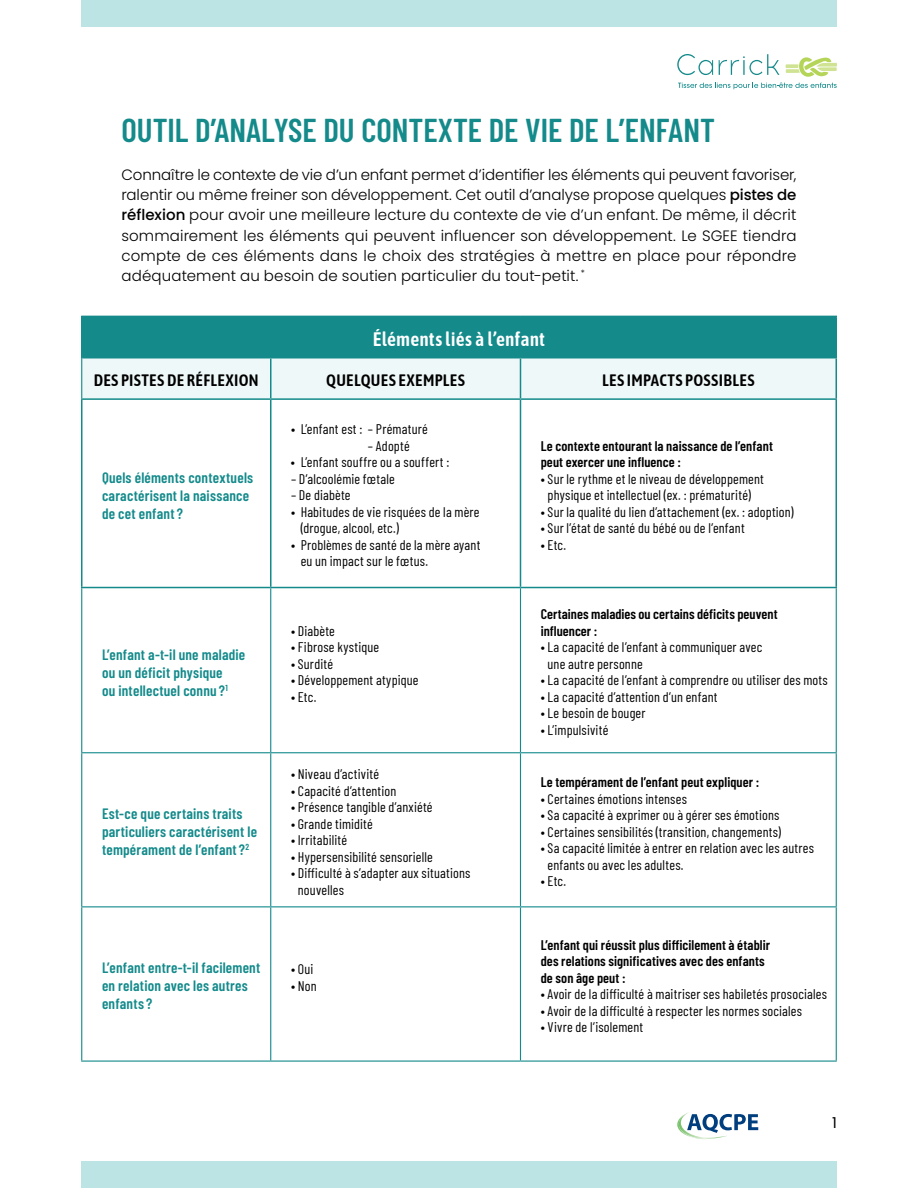
<style>
.page{position:relative;width:918px;height:1188px;background:#fff}
.page>*{position:absolute;margin:0;border:0;box-sizing:border-box;transform-origin:0 0}
.t1{font:600 33px "Barlow Condensed";color:#148a8b}
.t2{font:600 19.5px "Asap Condensed";letter-spacing:.01em;color:#fff}
.t3{font:600 16.5px "Asap Condensed";letter-spacing:.015em;color:#000}
.t4{font:300 15px/20.2px "Poppins";letter-spacing:.01em;color:#000;text-align:justify}
.t5{font:600 15px/18px "Barlow Condensed";letter-spacing:.015em;color:#148a8b}
.t6{font:15px "Poppins";color:#000}
.t7{font:13.95px/16.5px "Barlow Condensed";letter-spacing:.015em;color:#000}
.t8{font:600 13.95px/16.5px "Barlow Condensed";letter-spacing:.005em;color:#000}
.s1{font-weight:500}
</style>
<div class="page">
<div style="left:81px;top:0;width:756px;height:27px;background:#bce4e5"></div>
<div style="left:81px;top:1161px;width:756px;height:27px;background:#bce4e5"></div>
<svg style="left:677px;top:54px;width:160px;height:35px"></svg>
<div style="left:82px;top:316px;width:754px;height:42px;background:#148a8b"></div>
<div style="left:82px;top:359px;width:754px;height:39px;background:#eff8f8"></div>
<hr style="left:81px;top:317px;width:1px;height:41px;background:#148a8b">
<hr style="left:81px;top:358px;width:1px;height:40px;background:#148a8b">
<hr style="left:81px;top:588px;width:1px;height:164px;background:#148a8b">
<hr style="left:81px;top:753px;width:1px;height:153px;background:#148a8b">
<hr style="left:81px;top:906px;width:190px;height:1px;background:#148a8b">
<hr style="left:81px;top:907px;width:1px;height:154px;background:#148a8b">
<hr style="left:271px;top:906px;width:249px;height:1px;background:#148a8b">
<hr style="left:520px;top:906px;width:317px;height:1px;background:#148a8b">
<hr style="left:81px;top:1061px;width:190px;height:1px;background:#148a8b">
<hr style="left:271px;top:1061px;width:249px;height:1px;background:#148a8b">
<hr style="left:520px;top:1061px;width:317px;height:1px;background:#148a8b">
<hr style="left:81px;top:752px;width:190px;height:1px;background:#148a8b">
<hr style="left:271px;top:752px;width:249px;height:1px;background:#148a8b">
<hr style="left:520px;top:752px;width:317px;height:1px;background:#148a8b">
<hr style="left:270px;top:588px;width:1px;height:164px;background:#148a8b">
<hr style="left:520px;top:588px;width:1px;height:164px;background:#148a8b">
<hr style="left:836px;top:588px;width:1px;height:164px;background:#148a8b">
<hr style="left:270px;top:753px;width:1px;height:153px;background:#148a8b">
<hr style="left:520px;top:753px;width:1px;height:153px;background:#148a8b">
<hr style="left:836px;top:753px;width:1px;height:153px;background:#148a8b">
<hr style="left:270px;top:907px;width:1px;height:154px;background:#148a8b">
<hr style="left:520px;top:907px;width:1px;height:154px;background:#148a8b">
<hr style="left:836px;top:907px;width:1px;height:154px;background:#148a8b">
<hr style="left:81px;top:316px;width:190px;height:1px;background:#148a8b">
<hr style="left:520px;top:316px;width:317px;height:1px;background:#148a8b">
<hr style="left:836px;top:317px;width:1px;height:40px;background:#148a8b">
<hr style="left:270px;top:359px;width:2px;height:39px;background:#148a8b">
<hr style="left:520px;top:359px;width:1px;height:39px;background:#148a8b">
<hr style="left:836px;top:359px;width:1px;height:39px;background:#148a8b">
<hr style="left:82px;top:357px;width:189px;height:2px;background:#148a8b">
<hr style="left:271px;top:357px;width:249px;height:2px;background:#148a8b">
<hr style="left:520px;top:357px;width:317px;height:2px;background:#148a8b">
<hr style="left:81px;top:398px;width:190px;height:2px;background:#148a8b">
<hr style="left:81px;top:400px;width:1px;height:187px;background:#148a8b">
<hr style="left:271px;top:398px;width:249px;height:2px;background:#148a8b">
<hr style="left:270px;top:400px;width:2px;height:187px;background:#148a8b">
<hr style="left:520px;top:398px;width:317px;height:2px;background:#148a8b">
<hr style="left:520px;top:400px;width:1px;height:187px;background:#148a8b">
<hr style="left:836px;top:400px;width:1px;height:187px;background:#148a8b">
<hr style="left:81px;top:587px;width:190px;height:1px;background:#148a8b">
<hr style="left:271px;top:587px;width:249px;height:1px;background:#148a8b">
<hr style="left:520px;top:587px;width:317px;height:1px;background:#148a8b">
<svg style="left:677px;top:1113px;width:81px;height:26px"></svg>
<h1 class="t1" style="left:122px;top:107px;width:595px">OUTIL D’ANALYSE DU CONTEXTE DE VIE DE L’ENFANT</h1>
<p class="t4" style="left:121px;top:165px;width:677px">Connaître le contexte de vie d’un enfant permet d’identifier les éléments qui peuvent favoriser, ralentir ou même freiner son développement. Cet outil d’analyse propose quelques <span class="s1">pistes de réflexion</span> pour avoir une meilleure lecture du contexte de vie d’un enfant. De même, il décrit sommairement les éléments qui peuvent influencer son développement. Le SGEE tiendra compte de ces éléments dans le choix des stratégies à mettre en place pour répondre adéquatement au besoin de soutien particulier du tout-petit. <sup>*</sup></p>
<h2 class="t2" style="left:373px;top:326px;width:174px">Éléments liés à l’enfant</h2>
<p class="t3" style="left:94px;top:369px;width:166px">DES PISTES DE RÉFLEXION</p>
<p class="t3" style="left:326px;top:369px;width:140px">QUELQUES EXEMPLES</p>
<p class="t3" style="left:602px;top:369px;width:154px">LES IMPACTS POSSIBLES</p>
<p class="t5" style="left:102px;top:467px;width:153px">Quels éléments contextuels caractérisent la naissance de cet enfant ?</p>
<p class="t5" style="left:102px;top:644px;width:145px">L’enfant a-t-il une maladie ou un déficit physique<br>ou intellectuel connu ?<sup>1</sup></p>
<p class="t5" style="left:102px;top:804px;width:157px">Est-ce que certains traits particuliers caractérisent le tempérament de l’enfant ?<sup>2</sup></p>
<p class="t7" style="left:291px;top:420px;width:138px">• L’enfant est : – Prématuré</p>
<p class="t7" style="left:368px;top:437px;width:43px">– Adopté</p>
<p class="t7" style="left:291px;top:453px;width:160px">• L’enfant souffre ou a souffert :</p>
<p class="t7" style="left:291px;top:470px;width:105px">– D’alcoolémie fœtale</p>
<p class="t7" style="left:291px;top:486px;width:61px">– De diabète</p>
<p class="t7" style="left:301px;top:503px;width:180px;text-indent:-10px">• Habitudes de vie risquées de la mère (drogue, alcool, etc.)</p>
<p class="t7" style="left:301px;top:536px;width:181px;text-indent:-10px">• Problèmes de santé de la mère ayant eu un impact sur le fœtus.</p>
<p class="t7" style="left:291px;top:622px;width:45px">• Diabète</p>
<p class="t7" style="left:291px;top:638px;width:90px">• Fibrose kystique</p>
<p class="t7" style="left:291px;top:655px;width:44px">• Surdité</p>
<p class="t7" style="left:291px;top:671px;width:129px">• Développement atypique</p>
<p class="t7" style="left:291px;top:688px;width:27px">• Etc.</p>
<p class="t7" style="left:291px;top:765px;width:90px">• Niveau d’activité</p>
<p class="t7" style="left:291px;top:781px;width:107px">• Capacité d’attention</p>
<p class="t7" style="left:291px;top:798px;width:143px">• Présence tangible d’anxiété</p>
<p class="t7" style="left:291px;top:814px;width:83px">• Grande timidité</p>
<p class="t7" style="left:291px;top:831px;width:58px">• Irritabilité</p>
<p class="t7" style="left:291px;top:847px;width:143px">• Hypersensibilité sensorielle</p>
<p class="t7" style="left:298px;top:864px;width:174px;text-indent:-7px">• Difficulté à s’adapter aux situations nouvelles</p>
<p class="t5" style="left:102px;top:958px;width:160px">L’enfant entre-t-il facilement en relation avec les autres enfants ?</p>
<p class="t7" style="left:291px;top:960px;width:24px">• Oui</p>
<p class="t7" style="left:291px;top:977px;width:27px">• Non</p>
<p class="t8" style="left:541px;top:437px;width:234px">Le contexte entourant la naissance de l’enfant peut exercer une influence :</p>
<p class="t7" style="left:541px;top:470px;width:225px;text-align:center">• Sur le rythme et le niveau de développement physique et intellectuel (ex. : prématurité)</p>
<p class="t7" style="left:541px;top:503px;width:254px">• Sur la qualité du lien d’attachement (ex. : adoption)</p>
<p class="t7" style="left:541px;top:519px;width:205px">• Sur l’état de santé du bébé ou de l’enfant</p>
<p class="t7" style="left:541px;top:536px;width:27px">• Etc.</p>
<p class="t8" style="left:541px;top:605px;width:238px">Certaines maladies ou certains déficits peuvent influencer :</p>
<p class="t7" style="left:548px;top:638px;width:216px;text-indent:-7px">• La capacité de l’enfant à communiquer avec une autre personne</p>
<p class="t7" style="left:541px;top:671px;width:289px">• La capacité de l’enfant à comprendre ou utiliser des mots</p>
<p class="t7" style="left:541px;top:688px;width:178px">• La capacité d’attention d’un enfant</p>
<p class="t7" style="left:541px;top:704px;width:106px">• Le besoin de bouger</p>
<p class="t7" style="left:541px;top:721px;width:69px">• L’impulsivité</p>
<p class="t8" style="left:541px;top:773px;width:220px">Le tempérament de l’enfant peut expliquer :</p>
<p class="t7" style="left:541px;top:790px;width:148px">• Certaines émotions intenses</p>
<p class="t7" style="left:541px;top:806px;width:240px">• Sa capacité à exprimer ou à gérer ses émotions</p>
<p class="t7" style="left:541px;top:823px;width:242px">• Certaines sensibilités (transition, changements)</p>
<p class="t7" style="left:548px;top:839px;width:268px;text-indent:-7px">• Sa capacité limitée à entrer en relation avec les autres enfants ou avec les adultes.</p>
<p class="t7" style="left:541px;top:872px;width:27px">• Etc.</p>
<p class="t8" style="left:541px;top:936px;width:231px">L’enfant qui réussit plus difficilement à établir des relations significatives avec des enfants de son âge peut :</p>
<p class="t7" style="left:541px;top:985px;width:288px">• Avoir de la difficulté à maitriser ses habiletés prosociales</p>
<p class="t7" style="left:541px;top:1001px;width:263px">• Avoir de la difficulté à respecter les normes sociales</p>
<p class="t7" style="left:541px;top:1018px;width:104px">• Vivre de l’isolement</p>
<p class="t6" style="left:832px;top:1114px;width:6px">1</p>
</div>
